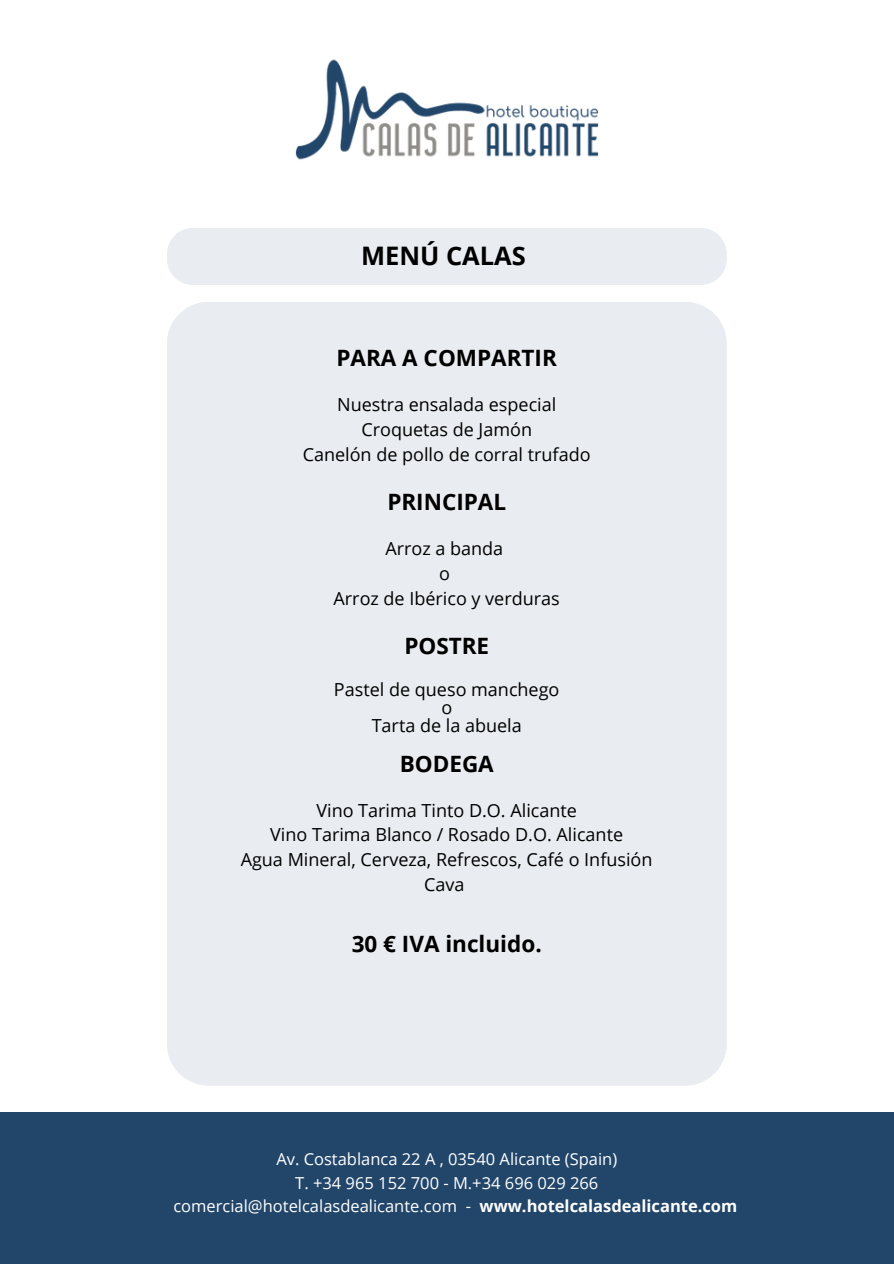
<style>
.page{position:relative;width:894px;height:1264px;background:#fff}
.page>*{position:absolute;margin:0;border:0;box-sizing:border-box;transform-origin:0 0}
.t1{font:700 25.5px "Open Sans";color:#000}
.t2{font:700 22.5px "Open Sans";color:#000}
.t3{font:18px "Open Sans";color:#000}
.t4{font:16.5px "Open Sans";color:#fff}
.s1{font-weight:700}
</style>
<div class="page">
<div style="left:167px;top:302px;width:559px;height:783px;background:#e9ecf0"></div>
<div style="left:167px;top:228px;width:559px;height:57px;background:#e9ecf0"></div>
<div style="left:0;top:1111px;width:893px;height:152px;background:#22466a"></div>
<img style="left:295px;top:59px;width:304px;height:101px">
<p class="t1" style="left:361px;top:237px;width:166px">MENÚ CALAS</p>
<p class="t2" style="left:336px;top:342px;width:222px">PARA A COMPARTIR</p>
<p class="t3" style="left:337px;top:392px;width:221px">Nuestra ensalada especial</p>
<p class="t3" style="left:361px;top:417px;width:172px">Croquetas de Jamón</p>
<p class="t3" style="left:302px;top:441px;width:289px">Canelón de pollo de corral trufado</p>
<p class="t2" style="left:387px;top:486px;width:120px">PRINCIPAL</p>
<p class="t3" style="left:385px;top:536px;width:119px">Arroz a banda</p>
<p class="t3" style="left:439px;top:561px;width:12px">o</p>
<p class="t3" style="left:333px;top:585px;width:228px">Arroz de Ibérico y verduras</p>
<p class="t2" style="left:404px;top:630px;width:86px">POSTRE</p>
<p class="t3" style="left:334px;top:677px;width:227px">Pastel de queso manchego</p>
<p class="t3" style="left:441px;top:695px;width:12px">o</p>
<p class="t3" style="left:371px;top:713px;width:152px">Tarta de la abuela</p>
<p class="t2" style="left:399px;top:747px;width:96px">BODEGA</p>
<p class="t3" style="left:316px;top:797px;width:262px">Vino Tarima Tinto D.O. Alicante</p>
<p class="t3" style="left:270px;top:822px;width:354px">Vino Tarima Blanco / Rosado D.O. Alicante</p>
<p class="t3" style="left:241px;top:846px;width:413px">Agua Mineral, Cerveza, Refrescos, Café o Infusión</p>
<p class="t3" style="left:424px;top:871px;width:42px">Cava</p>
<p class="t2" style="left:351px;top:927px;width:191px">30 € IVA incluido.</p>
<p class="t4" style="left:276px;top:1147px;width:342px">Av. Costablanca 22 A , 03540 Alicante (Spain)</p>
<p class="t4" style="left:295px;top:1170px;width:304px">T. +34 965 152 700 - M.+34 696 029 266</p>
<p class="t4" style="left:173px;top:1194px;width:565px">comercial@hotelcalasdealicante.com - <span class="s1">www.hotelcalasdealicante.com</span></p>
</div>
